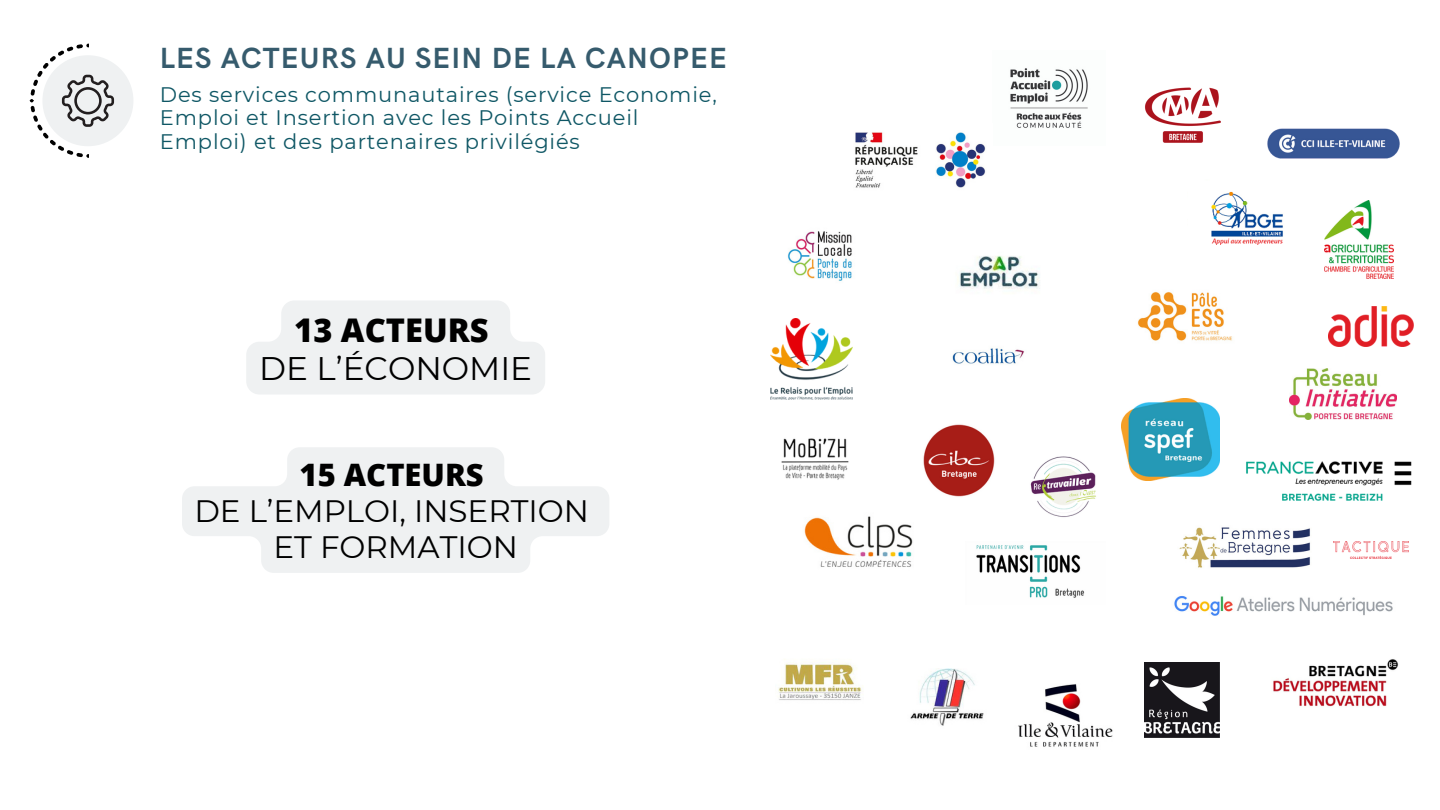
<style>
.page{position:relative;width:1440px;height:810px;background:#fff}
.page>*{position:absolute;margin:0;border:0;box-sizing:border-box;transform-origin:0 0}
.t1{font:32.6px/37.5px "Montserrat";color:#000;text-align:center}
.t2{font:30.9px/36.4px "Montserrat";color:#000;text-align:center}
.t3{font:700 29.3px "HK Grotesk";letter-spacing:.04em;color:#365b6d}
.t4{font:21px/23.2px "Montserrat";letter-spacing:.04em;color:#0f5765}
.s1{font-family:"Open Sans";font-weight:800}
</style>
<div class="page">
<div style="left:42px;top:55px;width:91px;height:91px;background:#eff1f2;border-radius:50%"></div>
<svg style="left:30px;top:44px;width:84px;height:114px"></svg>
<img style="left:1145px;top:87px;width:76px;height:56px">
<img style="left:1267px;top:128px;width:133px;height:31px">
<img style="left:1211px;top:191px;width:72px;height:54px">
<img style="left:1325px;top:200px;width:69px;height:79px">
<img style="left:1137px;top:292px;width:95px;height:49px">
<img style="left:1329px;top:306px;width:84px;height:41px">
<img style="left:1246px;top:461px;width:166px;height:40px">
<img style="left:1290px;top:368px;width:106px;height:52px">
<img style="left:1174px;top:596px;width:219px;height:20px">
<img style="left:1179px;top:527px;width:131px;height:41px">
<img style="left:1145px;top:662px;width:75px;height:75px">
<img style="left:976px;top:545px;width:109px;height:53px">
<img style="left:1018px;top:684px;width:95px;height:63px">
<img style="left:910px;top:668px;width:74px;height:58px">
<img style="left:804px;top:516px;width:109px;height:51px">
<img style="left:923px;top:424px;width:72px;height:73px">
<img style="left:1273px;top:659px;width:126px;height:48px">
<img style="left:778px;top:661px;width:84px;height:39px">
<img style="left:781px;top:438px;width:68px;height:42px">
<img style="left:1333px;top:542px;width:76px;height:16px">
<img style="left:957px;top:256px;width:83px;height:33px">
<img style="left:1010px;top:68px;width:78px;height:60px">
<img style="left:787px;top:231px;width:65px;height:50px">
<img style="left:771px;top:318px;width:81px;height:82px">
<img style="left:855px;top:132px;width:131px;height:56px">
<img style="left:952px;top:348px;width:72px;height:16px">
<img style="left:1030px;top:456px;width:66px;height:61px">
<img style="left:1121px;top:399px;width:98px;height:82px">
<svg style="left:246px;top:301px;width:299px;height:93px"></svg>
<svg style="left:182px;top:447px;width:427px;height:126px;fill:#eff1f2"></svg>
<p class="t3" style="left:160px;top:42px;width:568px">LES ACTEURS AU SEIN DE LA CANOPEE</p>
<p class="t4" style="left:160px;top:83px;width:558px">Des services communautaires (service Economie,<br>Emploi et Insertion avec les Points Accueil<br>Emploi) et des partenaires privilégiés</p>
<p class="t1" style="left:259px;top:312px;width:274px"><span class="s1">13 ACTEURS<br></span>DE L’ÉCONOMIE</p>
<p class="t2" style="left:194px;top:456px;width:396px"><span class="s1">15 ACTEURS<br></span>DE L’EMPLOI, INSERTION<br>ET FORMATION</p>
</div>
